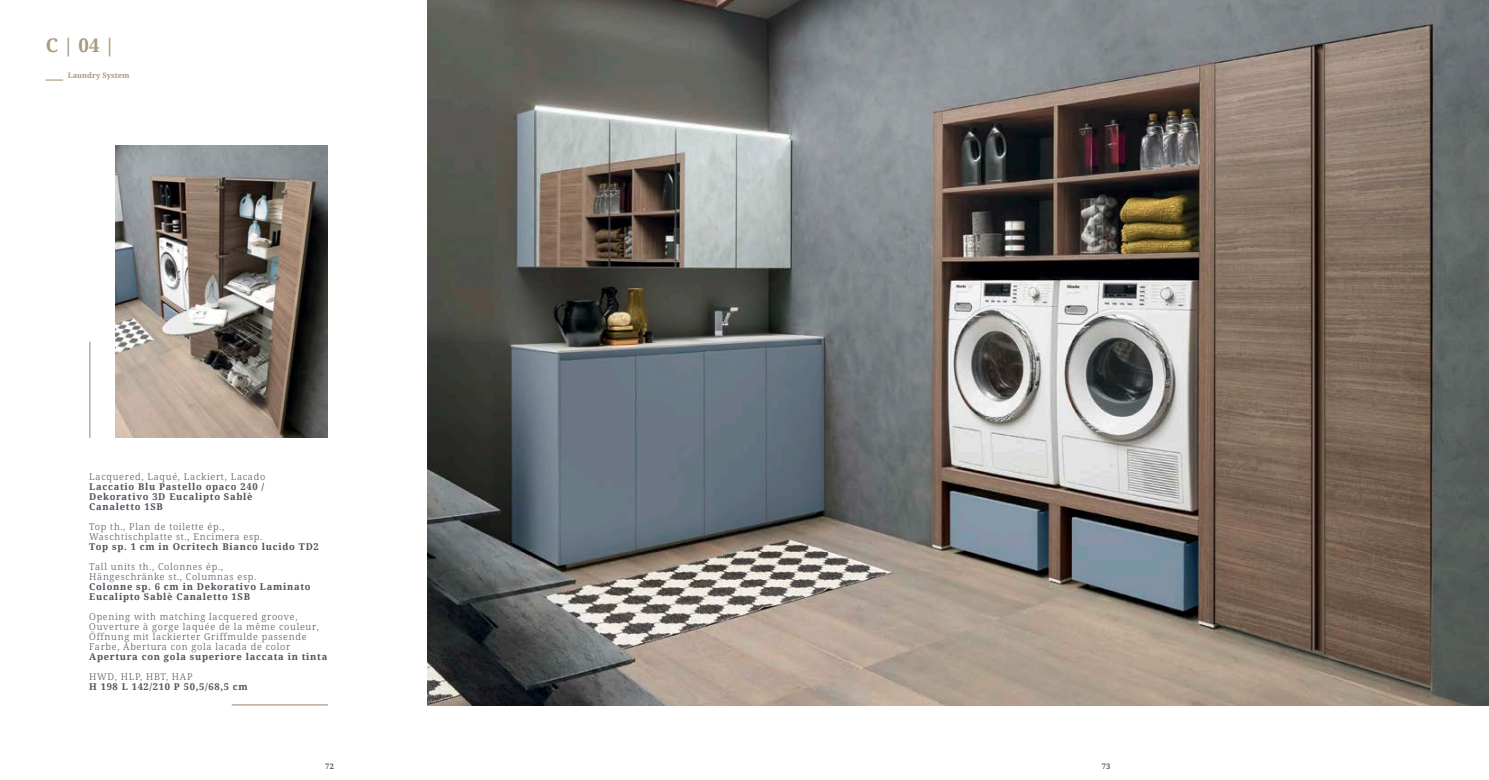
<style>
.page{position:relative;width:1489px;height:780px;background:#fff}
.page>*{position:absolute;margin:0;border:0;box-sizing:border-box;transform-origin:0 0}
.t1{font:700 18.75px/25.8px "Noto Serif";color:#ab9982}
.t2{font:300 9.38px/10px "Noto Serif";letter-spacing:.075em;color:#51535d}
.t3{font:700 9.38px/10px "Noto Serif";letter-spacing:.075em;color:#51535d}
.t4{font:700 7.5px "Noto Serif";color:#ab9982}
.t5{font:500 7.5px "Noto Serif";color:#28293b}
</style>
<div class="page">
<img style="left:115px;top:145px;width:213px;height:293px">
<img style="left:427px;top:0;width:1061px;height:705px">
<hr style="left:89px;top:341px;width:1px;height:97px;background:#ab9982">
<hr style="left:232px;top:704px;width:96px;height:1px;background:#ab9982">
<h1 class="t1" style="left:46px;top:32px;width:71px">C | 04 | __</h1>
<p class="t4" style="left:68px;top:70px;width:63px">Laundry System</p>
<p class="t2" style="left:89px;top:471px;width:177px">Lacquered, Laqué, Lackiert, Lacado</p>
<p class="t3" style="left:89px;top:481px;width:176px">Laccatio Blu Pastello opaco 240 /<br>Dekorativo 3D Eucalipto Sablè<br>Canaletto 1SB</p>
<p class="t2" style="left:89px;top:521px;width:174px">Top th., Plan de toilette ép.,<br>Waschtischplatte st., Encimera esp.</p>
<p class="t3" style="left:89px;top:541px;width:231px">Top sp. 1 cm in Ocritech Bianco lucido TD2</p>
<p class="t2" style="left:89px;top:561px;width:168px">Tall units th., Colonnes ép.,<br>Hängeschränke st., Columnas esp.</p>
<p class="t3" style="left:89px;top:581px;width:223px">Colonne sp. 6 cm in Dekorativo Laminato<br>Eucalipto Sablè Canaletto 1SB</p>
<p class="t2" style="left:89px;top:611px;width:231px">Opening with matching lacquered groove, Ouverture à gorge laquée de la même couleur, Öffnung mit lackierter Griffmulde passende Farbe, Abertura con gola lacada de color</p>
<p class="t3" style="left:89px;top:651px;width:240px">Apertura con gola superiore laccata in tinta</p>
<p class="t2" style="left:89px;top:671px;width:105px">HWD, HLP, HBT, HAP</p>
<p class="t3" style="left:89px;top:681px;width:160px">H 198 L 142/210 P 50,5/68,5 cm</p>
<p class="t5" style="left:325px;top:761px;width:10px">72</p>
<p class="t5" style="left:1101px;top:761px;width:10px">73</p>
</div>
